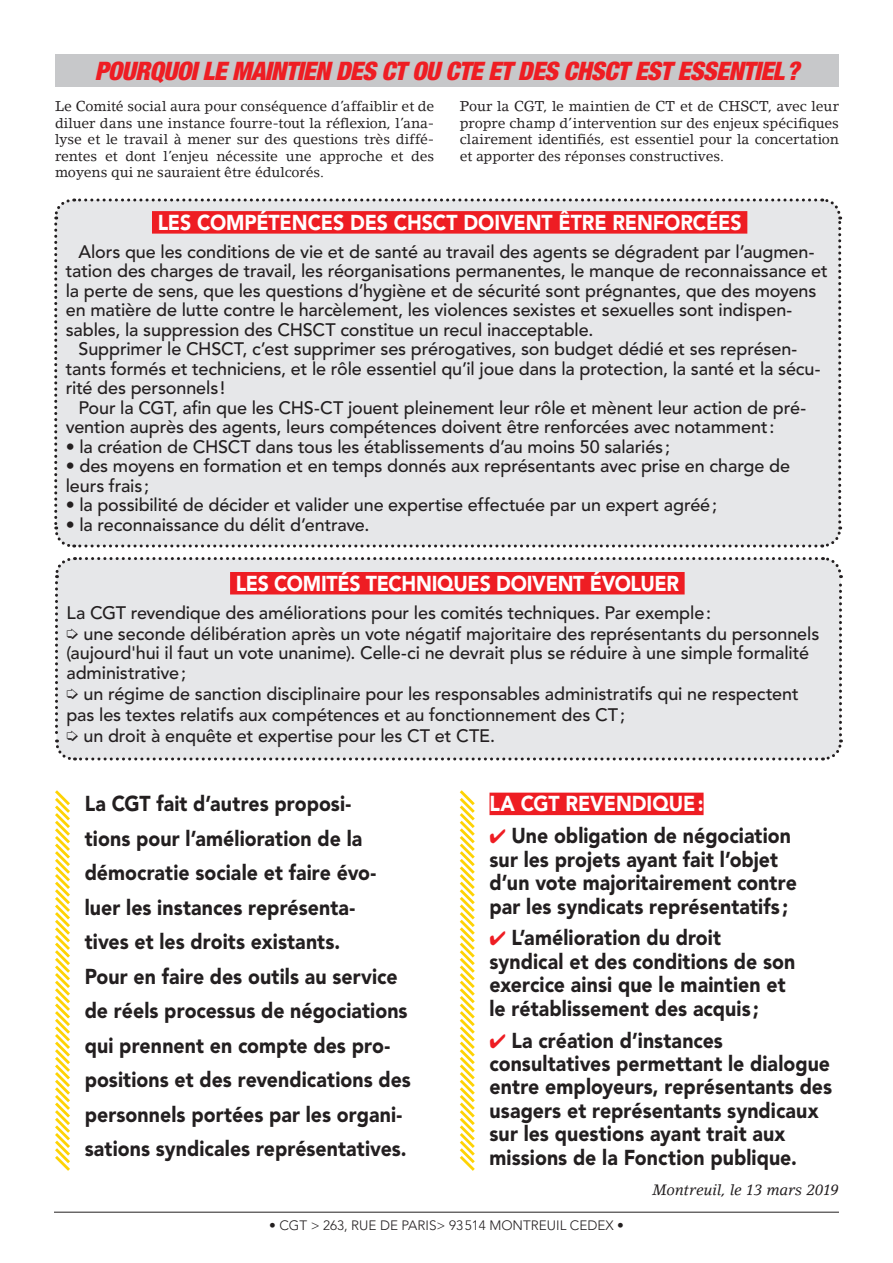
<style>
.page{position:relative;width:893px;height:1263px;background:#fff}
.page>*{position:absolute;margin:0;border:0;box-sizing:border-box;transform-origin:0 0}
.t1{font:italic 900 condensed 25.5px "Helvetica Neue LT Std";letter-spacing:-.02em;color:#ee1d23}
.UGFF-CORPS__PREMIER{font:900 21.45px/23.4px "Avenir LT Std";letter-spacing:.005em;color:#231f20;scale:.91 1}
.UGFF-CORPS__PREMIER-2{font:900 21.45px "Avenir LT Std";letter-spacing:-.01em;color:#fff;scale:.91 1}
.UGFF-CORPS__PREMIER-3{font:500 18px/19.5px "Avenir LT Std";letter-spacing:-.005em;color:#231f20}
.UGFF-CORPS__PREMIER-4{font:italic 15px "Lino Letter Std";letter-spacing:-.005em;color:#231f20}
.UGFF-CORPS__PREMIER-5{font:14.1px/16.5px "Lino Letter Std";letter-spacing:-.005em;color:#231f20;text-align:justify}
.t2{font:300 13.5px "Avenir LT Std";color:#231f20}
.s1{color:#ee1d23}
</style>
<div class="page">
<hr style="left:54px;top:1212px;width:785px;height:1px;background:#231f20">
<div style="left:489px;top:793px;width:215px;height:22px;background:#ee1d23"></div>
<div style="left:55px;top:55px;width:784px;height:32px;background:#c7c8ca"></div>
<svg style="left:54px;top:198px;width:789px;height:350px;background:#e4dbdd"></svg>
<svg style="left:55px;top:557px;width:788px;height:204px;background:#e4d7d9"></svg>
<svg style="left:55px;top:790px;width:15px;height:381px"></svg>
<svg style="left:459px;top:790px;width:16px;height:381px"></svg>
<p class="t1" style="left:95px;top:55px;width:706px">POURQUOI LE MAINTIEN DES CT OU CTE ET DES CHSCT EST ESSENTIEL?</p>
<p class="UGFF-CORPS__PREMIER-5" style="left:55px;top:98px;width:381px">Le Comité social aura pour conséquence d’affaiblir et de diluer dans une instance fourre-tout la réflexion, l’ana&shy;lyse et le travail à mener sur des questions très diffé&shy;rentes et dont l’enjeu nécessite une approche et des moyens qui ne sauraient être édulcorés.</p>
<p class="UGFF-CORPS__PREMIER-5" style="left:460px;top:98px;width:381px">Pour la CGT, le maintien de CT et de CHSCT, avec leur propre champ d’intervention sur des enjeux spécifiques clairement identifiés, est essentiel pour la concertation et apporter des réponses constructives.</p>
<p class="UGFF-CORPS__PREMIER-2" style="left:158px;top:209px;width:643px">LES COMPÉTENCES DES CHSCT DOIVENT ÊTRE RENFORCÉES</p>
<p class="UGFF-CORPS__PREMIER-3" style="left:66px;top:242px;width:763px;text-indent:13px">Alors que les conditions de vie et de santé au travail des agents se dégradent par l’augmen&shy;tation des charges de travail, les réorganisations permanentes, le manque de reconnaissance et la perte de sens, que les questions d’hygiène et de sécurité sont prégnantes, que des moyens en matière de lutte contre le harcèlement, les violences sexistes et sexuelles sont indispen&shy;sables, la suppression des CHSCT constitue un recul inacceptable.</p>
<p class="UGFF-CORPS__PREMIER-3" style="left:66px;top:340px;width:756px;text-indent:13px">Supprimer le CHSCT, c’est supprimer ses prérogatives, son budget dédié et ses représen&shy;tants formés et techniciens, et le rôle essentiel qu’il joue dans la protection, la santé et la sécu&shy;rité des personnels!</p>
<p class="UGFF-CORPS__PREMIER-3" style="left:66px;top:398px;width:742px;text-indent:13px">Pour la CGT, afin que les CHS-CT jouent pleinement leur rôle et mènent leur action de pré&shy;vention auprès des agents, leurs compétences doivent être renforcées avec notamment:</p>
<p class="UGFF-CORPS__PREMIER-3" style="left:66px;top:437px;width:606px">• la création de CHSCT dans tous les établissements d’au moins 50 salariés;</p>
<p class="UGFF-CORPS__PREMIER-3" style="left:66px;top:457px;width:726px">• des moyens en formation et en temps donnés aux représentants avec prise en charge de leurs frais;</p>
<p class="UGFF-CORPS__PREMIER-3" style="left:66px;top:496px;width:653px">• la possibilité de décider et valider une expertise effectuée par un expert agréé;</p>
<p class="UGFF-CORPS__PREMIER-3" style="left:66px;top:515px;width:305px">• la reconnaissance du délit d’entrave.</p>
<p class="UGFF-CORPS__PREMIER-2" style="left:236px;top:570px;width:489px">LES COMITÉS TECHNIQUES DOIVENT ÉVOLUER</p>
<p class="UGFF-CORPS__PREMIER-3" style="left:67px;top:603px;width:646px">La CGT revendique des améliorations pour les comités techniques. Par exemple:</p>
<p class="UGFF-CORPS__PREMIER-3" style="left:67px;top:624px;width:754px">➭ une seconde délibération après un vote négatif majoritaire des représentants du personnels (aujourd'hui il faut un vote unanime). Celle-ci ne devrait plus se réduire à une simple formalité administrative;</p>
<p class="UGFF-CORPS__PREMIER-3" style="left:67px;top:683px;width:734px;line-height:21px">➭ un régime de sanction disciplinaire pour les responsables administratifs qui ne respectent pas les textes relatifs aux compétences et au fonctionnement des CT;</p>
<p class="UGFF-CORPS__PREMIER-3" style="left:67px;top:726px;width:430px">➭ un droit à enquête et expertise pour les CT et CTE.</p>
<p class="UGFF-CORPS__PREMIER" style="left:85px;top:786px;width:322px;line-height:34.5px">La CGT fait d’autres proposi&shy;tions pour l’amélioration de la démocratie sociale et faire évo&shy;luer les instances représenta&shy;tives et les droits existants.</p>
<p class="UGFF-CORPS__PREMIER" style="left:85px;top:959px;width:360px;line-height:34.5px">Pour en faire des outils au service de réels processus de négociations qui prennent en compte des pro&shy;positions et des revendications des personnels portées par les organi&shy;sations syndicales représentatives.</p>
<p class="UGFF-CORPS__PREMIER-2" style="left:489px;top:791px;width:237px">LA CGT REVENDIQUE:</p>
<p class="UGFF-CORPS__PREMIER" style="left:489px;top:824px;width:339px"><span class="s1">✔</span> Une obligation de négociation sur les projets ayant fait l’objet d’un vote majoritairement contre par les syndicats représentatifs ;</p>
<p class="UGFF-CORPS__PREMIER" style="left:489px;top:926px;width:337px"><span class="s1">✔</span> L’amélioration du droit syndical et des conditions de son exercice ainsi que le maintien et le rétablissement des acquis ;</p>
<p class="UGFF-CORPS__PREMIER" style="left:489px;top:1028px;width:378px"><span class="s1">✔</span> La création d’instances consultatives permettant le dialogue entre employeurs, représentants des usagers et représentants syndicaux sur les questions ayant trait aux missions de la Fonction publique.</p>
<p class="UGFF-CORPS__PREMIER-4" style="left:653px;top:1180px;width:188px">Montreuil, le 13 mars 2019</p>
<p class="t2" style="left:269px;top:1217px;width:356px">• CGT &gt; 263, RUE DE PARIS&gt; 93514 MONTREUIL CEDEX •</p>
</div>
